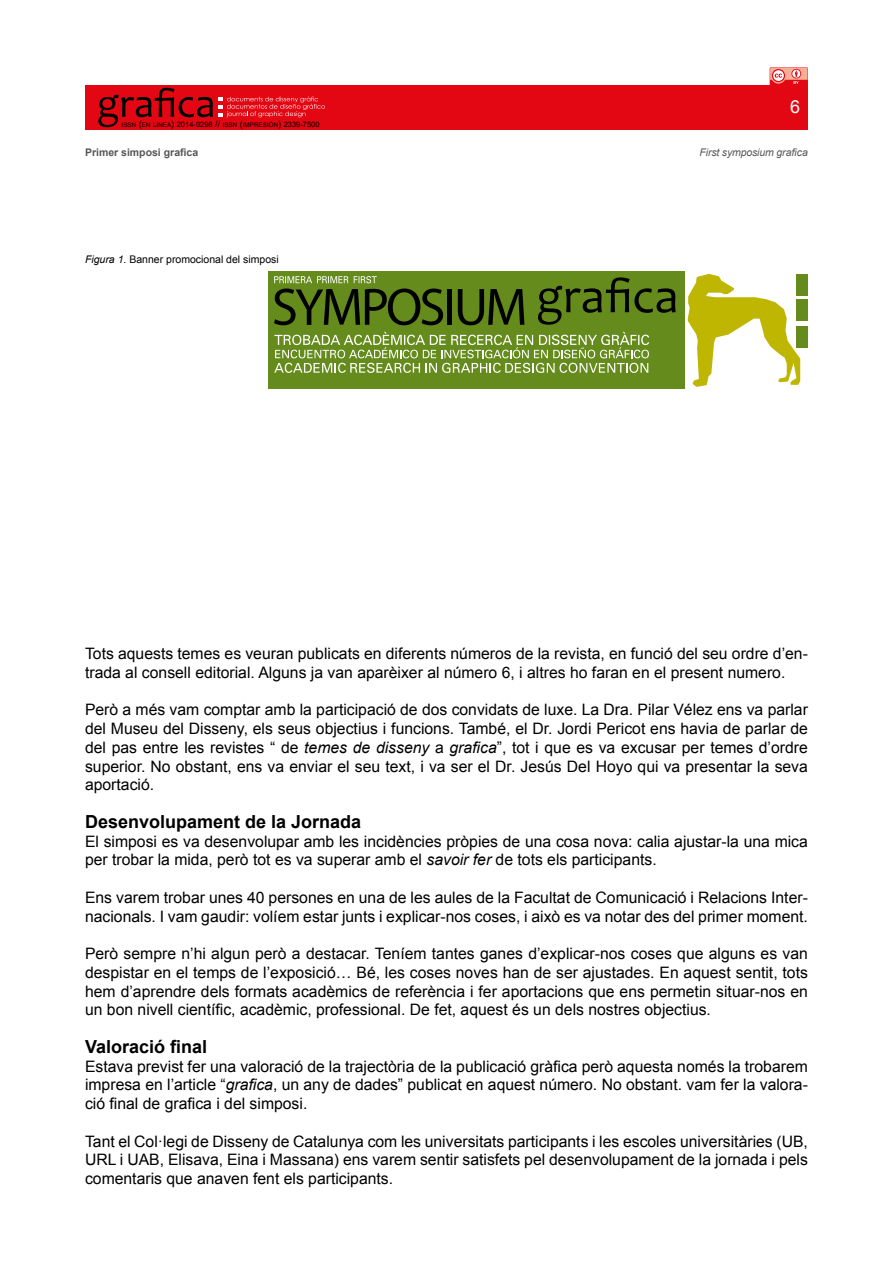
<style>
.page{position:relative;width:893px;height:1263px;background:#fff}
.page>*{position:absolute;margin:0;border:0;box-sizing:border-box;transform-origin:0 0}
.t1{font:700 18px "Arial";color:#000}
.t2{font:18px "Arial";color:#fff}
.t3{font:15.75px/18.8px "Arial";color:#000;text-align:justify}
.t4{font:10.5px "Arial";color:#000}
.t5{font:italic 10.5px "Arial";letter-spacing:-.015em;color:#575756}
.t6{font:700 10.5px "Arial";color:#575756}
.t7{font:6.3px "Arial";color:#000}
.s1{font-size:9px}
.s2{font-size:7.5px}
.s3{font-style:italic}
</style>
<div class="page">
<div style="left:85px;top:85px;width:723px;height:44px;background:#e30613"></div>
<svg style="left:98px;top:88px;width:227px;height:39px"></svg>
<svg style="left:770px;top:67px;width:38px;height:18px"></svg>
<svg style="left:687px;top:274px;width:121px;height:113px"></svg>
<div style="left:268px;top:271px;width:416px;height:117px;background:#648b1b"></div>
<svg style="left:538px;top:277px;width:138px;height:48px"></svg>
<svg style="left:458px;top:289px;width:66px;height:36px"></svg>
<svg style="left:274px;top:276px;width:178px;height:49px"></svg>
<svg style="left:274px;top:332px;width:375px;height:41px"></svg>
<p class="t7" style="left:122px;top:121px;width:199px">ISSN <span class="s1">(</span>EN LINEA<span class="s1">)</span> <span class="s2">2014-9298</span> <span class="s1">//</span> ISSN <span class="s1">(</span>IMPRESIÓN<span class="s1">)</span> <span class="s2">2339-7500</span></p>
<p class="t2" style="left:790px;top:95px;width:12px">6</p>
<p class="t6" style="left:85px;top:146px;width:115px">Primer simposi grafica</p>
<p class="t5" style="left:700px;top:146px;width:110px">First symposium grafica</p>
<p class="t4" style="left:85px;top:252px;width:195px"><span class="s3">Figura 1</span>. Banner promocional del simposi</p>
<p class="t3" style="left:85px;top:644px;width:724px">Tots aquests temes es veuran publicats en diferents números de la revista, en funció del seu ordre d’en&shy;trada al consell editorial. Alguns ja van aparèixer al número 6, i altres ho faran en el present numero.</p>
<p class="t3" style="left:85px;top:701px;width:724px">Però a més vam comptar amb la participació de dos convidats de luxe. La Dra. Pilar Vélez ens va parlar del Museu del Disseny, els seus objectius i funcions. També, el Dr. Jordi Pericot ens havia de parlar de del pas entre les revistes “ de <span class="s3">temes de disseny</span> a <span class="s3">grafica</span>”, tot i que es va excusar per temes d’ordre superior. No obstant, ens va enviar el seu text, i va ser el Dr. Jesús Del Hoyo qui va presentar la seva aportació.</p>
<p class="t1" style="left:85px;top:810px;width:278px">Desenvolupament de la Jornada</p>
<p class="t3" style="left:85px;top:832px;width:724px">El simposi es va desenvolupar amb les incidències pròpies de una cosa nova: calia ajustar-la una mica per trobar la mida, però tot es va superar amb el <span class="s3">savoir fer</span> de tots els participants.</p>
<p class="t3" style="left:85px;top:888px;width:724px">Ens varem trobar unes 40 persones en una de les aules de la Facultat de Comunicació i Relacions Inter&shy;nacionals. I vam gaudir: volíem estar junts i explicar-nos coses, i això es va notar des del primer moment.</p>
<p class="t3" style="left:85px;top:944px;width:724px">Però sempre n’hi algun però a destacar. Teníem tantes ganes d’explicar-nos coses que alguns es van despistar en el temps de l’exposició… Bé, les coses noves han de ser ajustades. En aquest sentit, tots hem d’aprendre dels formats acadèmics de referència i fer aportacions que ens permetin situar-nos en un bon nivell científic, acadèmic, professional. De fet, aquest és un dels nostres objectius.</p>
<p class="t1" style="left:85px;top:1035px;width:124px">Valoració final</p>
<p class="t3" style="left:85px;top:1057px;width:724px">Estava previst fer una valoració de la trajectòria de la publicació gràfica però aquesta només la trobarem impresa en l’article “<span class="s3">grafica</span>, un any de dades” publicat en aquest número. No obstant. vam fer la valora&shy;ció final de grafica i del simposi.</p>
<p class="t3" style="left:85px;top:1132px;width:724px">Tant el Col·legi de Disseny de Catalunya com les universitats participants i les escoles universitàries (UB, URL i UAB, Elisava, Eina i Massana) ens varem sentir satisfets pel desenvolupament de la jornada i pels comentaris que anaven fent els participants.</p>
</div>
